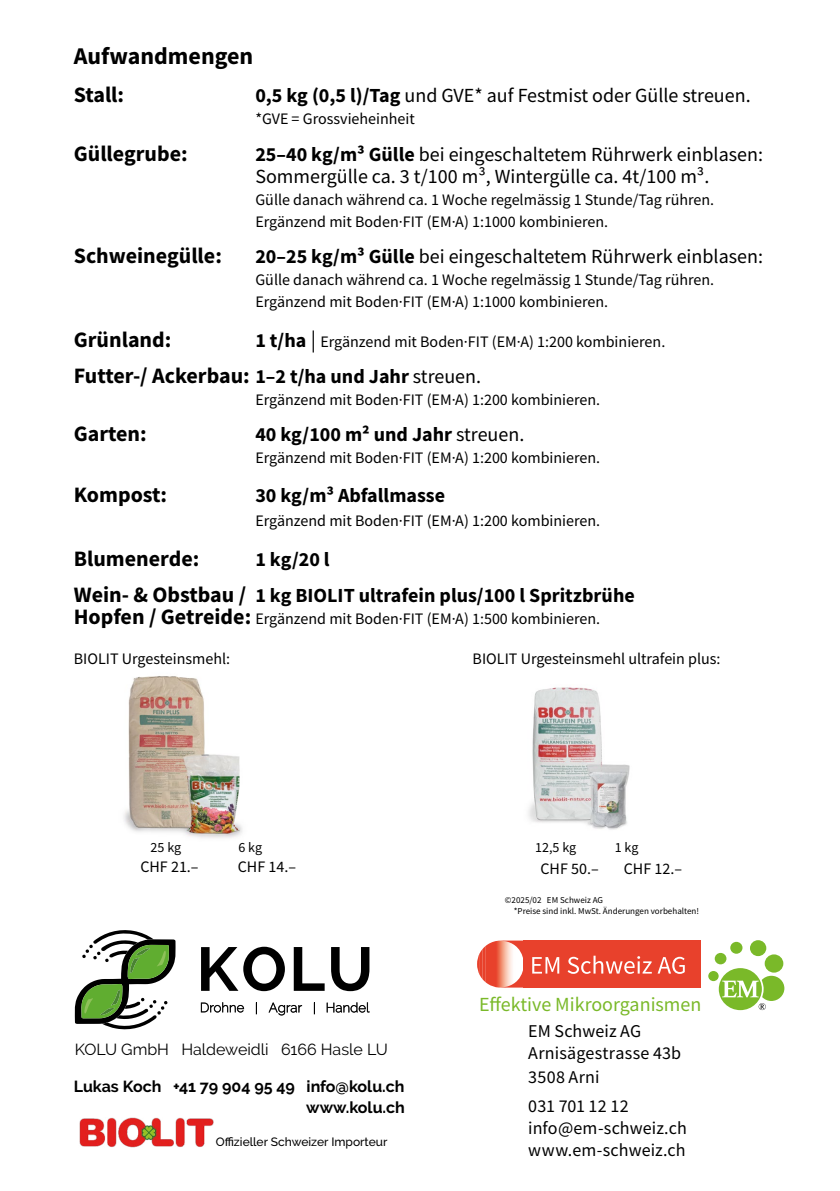
<style>
.page{position:relative;width:840px;height:1191px;background:#fff}
.page>*{position:absolute;margin:0;border:0;box-sizing:border-box;transform-origin:0 0}
.t1{font:700 24px "Source Sans Pro";color:#000}
.t2{font:700 22px "Source Sans Pro";color:#000}
.t3{font:20px/22px "Source Sans Pro";color:#000}
.t4{font:700 20px/36.2px "Source Sans Pro";color:#000}
.t5{font:20px "Source Sans Pro";color:#7ab929}
.t6{font:18px/21.6px "Source Sans Pro";letter-spacing:.01em;color:#000}
.t7{font:16px/22px "Source Sans Pro";color:#000}
.t8{font:700 16px/21.4px "Raleway";color:#000;text-align:right}
.t9{font:16px "Raleway";color:#000}
.t10{font:14px "Source Sans Pro";letter-spacing:-.01em;color:#000}
.t11{font:500 12px "Raleway";color:#000}
.t12{font:9px/10.8px "Source Sans Pro";color:#000}
.s1{font-weight:700}
.s2{font-weight:700;font-size:20px}
.s3{font-size:22px}
.s4{font-size:20px}
.s5{font-weight:400;font-size:20px}
.s6{font-weight:400}
.s7{font-weight:700;font-size:22px}
</style>
<div class="page">
<img style="left:528px;top:687px;width:102px;height:143px">
<img style="left:124px;top:676px;width:118px;height:162px">
<svg style="left:718px;top:968px;width:43px;height:42px"></svg>
<div style="left:707px;top:971px;width:11px;height:10px;background:#7ab929;border-radius:50%"></div>
<div style="left:714px;top:953px;width:12px;height:11px;background:#7ab929;border-radius:50%"></div>
<svg style="left:729px;top:941px;width:13px;height:12px"></svg>
<div style="left:749px;top:940px;width:16px;height:16px;background:#7ab929;border-radius:50%"></div>
<div style="left:764px;top:954px;width:18px;height:18px;background:#7ab929;border-radius:50%"></div>
<svg style="left:721px;top:975px;width:63px;height:35px"></svg>
<img style="left:488px;top:940px;width:10px;height:47px">
<img style="left:485px;top:944px;width:3px;height:40px">
<img style="left:482px;top:946px;width:3px;height:36px">
<img style="left:479px;top:950px;width:3px;height:29px">
<img style="left:477px;top:955px;width:2px;height:19px">
<div style="left:523px;top:940px;width:177px;height:47px;background:#e8412c"></div>
<svg style="left:498px;top:940px;width:25px;height:47px"></svg>
<svg style="left:532px;top:957px;width:27px;height:16px"></svg>
<svg style="left:567px;top:955px;width:84px;height:19px"></svg>
<svg style="left:657px;top:956px;width:27px;height:18px"></svg>
<svg style="left:201px;top:946px;width:84px;height:45px"></svg>
<svg style="left:293px;top:947px;width:31px;height:43px"></svg>
<svg style="left:331px;top:947px;width:38px;height:44px"></svg>
<svg style="left:201px;top:1002px;width:43px;height:10px"></svg>
<svg style="left:326px;top:1002px;width:43px;height:10px"></svg>
<svg style="left:268px;top:1002px;width:34px;height:13px"></svg>
<svg style="left:256px;top:1002px;width:1px;height:12px"></svg>
<svg style="left:313px;top:1002px;width:2px;height:12px"></svg>
<svg style="left:74px;top:930px;width:102px;height:100px"></svg>
<img style="left:79px;top:1117px;width:135px;height:31px">
<h1 class="t1" style="left:74px;top:40px;width:181px">Aufwandmengen</h1>
<h2 class="t2" style="left:74px;top:80px;width:52px">Stall:</h2>
<p class="t3" style="left:255px;top:85px;width:496px"><span class="s1">0,5 kg (0,5 l)/Tag</span> und GVE* auf Festmist oder Gülle streuen.</p>
<p class="t7" style="left:255px;top:108px;width:161px">*GVE = Grossvieheinheit</p>
<h2 class="t2" style="left:74px;top:138px;width:115px">Güllegrube:</h2>
<p class="t3" style="left:255px;top:143px;width:509px"><span class="s1">25–40 kg/m³ Gülle</span> bei eingeschaltetem Rührwerk einblasen:<br>Sommergülle ca. 3 t/100 m³, Wintergülle ca. 4t/100 m³.</p>
<p class="t7" style="left:255px;top:188px;width:460px">Gülle danach während ca. 1 Woche regelmässig 1 Stunde/Tag rühren.<br>Ergänzend mit Boden·FIT (EM·A) 1:1000 kombinieren.</p>
<h2 class="t2" style="left:74px;top:241px;width:150px">Schweinegülle:</h2>
<p class="t3" style="left:255px;top:245px;width:509px"><span class="s1">20–25 kg/m³ Gülle</span> bei eingeschaltetem Rührwerk einblasen:</p>
<p class="t7" style="left:255px;top:268px;width:460px">Gülle danach während ca. 1 Woche regelmässig 1 Stunde/Tag rühren.<br>Ergänzend mit Boden·FIT (EM·A) 1:1000 kombinieren.</p>
<h2 class="t2" style="left:74px;top:325px;width:99px">Grünland:</h2>
<p class="t7" style="left:255px;top:331px;width:411px"><span class="s2">1 t/ha</span> <span class="s3">|</span> Ergänzend mit Boden·FIT (EM·A) 1:200 kombinieren.</p>
<h2 class="t2" style="left:74px;top:361px;width:408px">Futter-/ Ackerbau: <span class="s4">1–2 t/ha und Jahr</span> <span class="s5">streuen.</span></h2>
<p class="t7" style="left:255px;top:389px;width:346px">Ergänzend mit Boden·FIT (EM·A) 1:200 kombinieren.</p>
<h2 class="t2" style="left:74px;top:419px;width:74px">Garten:</h2>
<p class="t4" style="left:255px;top:416px;width:270px">40 kg/100 m² und Jahr <span class="s6">streuen.</span></p>
<p class="t7" style="left:255px;top:447px;width:346px">Ergänzend mit Boden·FIT (EM·A) 1:200 kombinieren.</p>
<h2 class="t2" style="left:74px;top:479px;width:95px">Kompost:</h2>
<p class="t4" style="left:255px;top:476px;width:191px">30 kg/m³ Abfallmasse</p>
<p class="t7" style="left:255px;top:509px;width:346px">Ergänzend mit Boden·FIT (EM·A) 1:200 kombinieren.</p>
<h2 class="t2" style="left:74px;top:543px;width:127px">Blumenerde:</h2>
<p class="t4" style="left:74px;top:541px;width:562px;text-indent:181px">1 kg/20 l<br><span class="s3">Wein- &amp; Obstbau /</span> 1 kg BIOLIT ultrafein plus/100 l Spritzbrühe</p>
<p class="t7" style="left:74px;top:607px;width:527px"><span class="s7">Hopfen / Getreide:</span> Ergänzend mit Boden·FIT (EM·A) 1:500 kombinieren.</p>
<p class="t7" style="left:74px;top:647px;width:158px">BIOLIT Urgesteinsmehl:</p>
<p class="t7" style="left:472px;top:647px;width:249px">BIOLIT Urgesteinsmehl ultrafein plus:</p>
<p class="t10" style="left:150px;top:838px;width:32px">25 kg</p>
<p class="t10" style="left:535px;top:838px;width:43px">12,5 kg</p>
<p class="t10" style="left:614px;top:838px;width:25px">1 kg</p>
<p class="t7" style="left:140px;top:855px;width:60px">CHF 21.–</p>
<p class="t7" style="left:238px;top:855px;width:60px">CHF 14.–</p>
<p class="t7" style="left:540px;top:857px;width:60px">CHF 50.–</p>
<p class="t7" style="left:623px;top:857px;width:60px">CHF 12.–</p>
<p class="t12" style="left:513px;top:894px;width:187px;text-indent:-9px">©2025/02 EM Schweiz AG<br>*Preise sind inkl. MwSt. Änderungen vorbehalten!</p>
<p class="t10" style="left:238px;top:838px;width:25px">6 kg</p>
<p class="t9" style="left:75px;top:1040px;width:314px">KOLU GmbH Haldeweidli 6166 Hasle LU</p>
<p class="t8" style="left:74px;top:1075px;width:332px">Lukas Koch +41 79 904 95 49 info@kolu.ch www.kolu.ch</p>
<p class="t11" style="left:216px;top:1135px;width:173px">Offizieller Schweizer Importeur</p>
<p class="t5" style="left:479px;top:991px;width:224px">Effektive Mikroorganismen</p>
<p class="t6" style="left:528px;top:1020px;width:154px">EM Schweiz AG<br>Arnisägestrasse 43b</p>
<p class="t6" style="left:528px;top:1062px;width:102px;line-height:29.6px">3508 Arni<br>031 701 12 12</p>
<p class="t6" style="left:528px;top:1117px;width:160px">info@em-schweiz.ch www.em-schweiz.ch</p>
</div>
